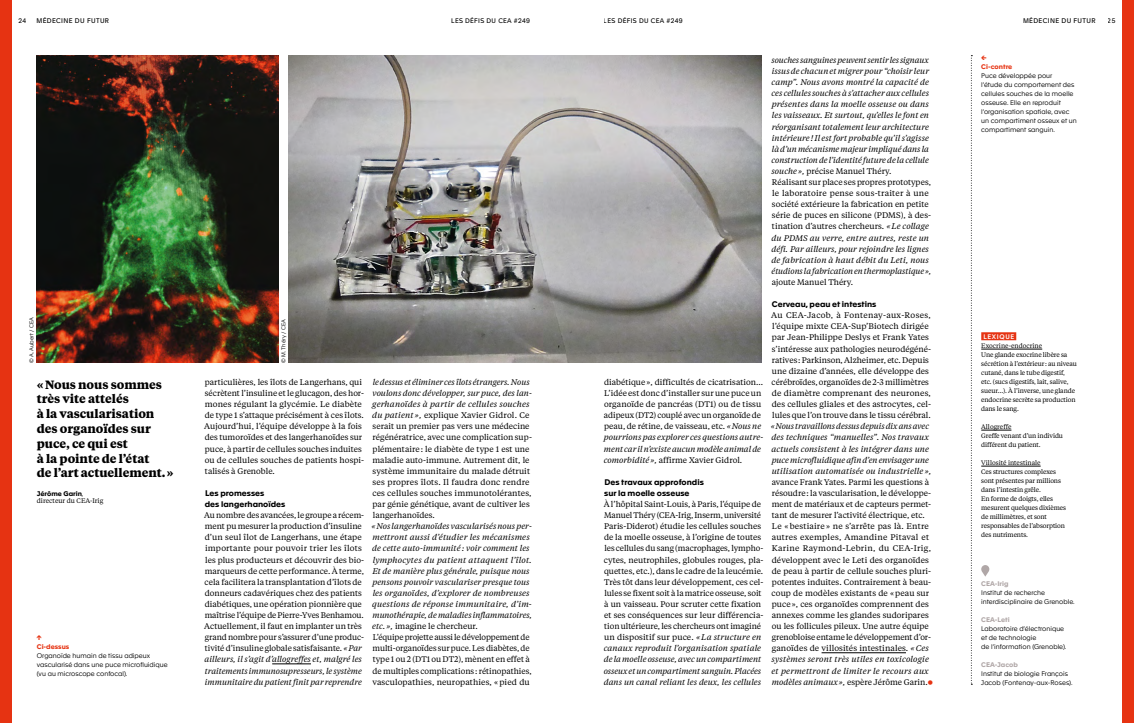
<style>
.page{position:relative;width:1134px;height:723px;background:#fff}
.page>*{position:absolute;margin:0;border:0;box-sizing:border-box;transform-origin:0 0}
.t1{font:700 12px/14.8px "Tiempos Text";letter-spacing:-.005em;color:#000}
.t2{font:8.2px/11.1px "Tiempos Text";color:#000}
.t3{font:italic 8.2px/11.1px "Tiempos Text";color:#000}
.t4{font:700 8px/11.1px "Apax";color:#000}
.t5{font:6.7px "Apax";letter-spacing:.055em;color:#000}
.t6{font:300 6.6px/9px "Apax";color:#000}
.t7{font:700 6.6px "Apax";color:#b0a7a7}
.t8{font:700 6.6px/9px "Apax";color:#e63312}
.t9{font:6.6px "Tiempos Text";color:#000}
.t10{font:700 6.6px "Apax";color:#000}
.t11{font:6.5px/9px "Tiempos Text";letter-spacing:-.015em;color:#000}
.t12{font:6.5px "Apax";letter-spacing:.05em;color:#000}
.t13{font:500 6.5px "Apax";letter-spacing:.1em;color:#fff}
.t14{font:300 5.5px "Apax";color:#000}
.s1{font-weight:300}
.s2{font-style:italic}
.s3{font-style:normal}
.s4{font-size:18.2px;color:#e63312}
</style>
<div class="page">
<div style="left:0;top:0;width:11px;height:723px;background:#e63312"></div>
<div style="left:1123px;top:0;width:11px;height:723px;background:#e63312"></div>
<hr style="left:272px;top:664px;width:39px;height:1px;background:#000">
<svg style="left:971px;top:55px;width:1px;height:630px"></svg>
<div style="left:981px;top:332px;width:35px;height:8px;background:#e63312"></div>
<hr style="left:981px;top:349px;width:61px;height:1px;background:#000">
<hr style="left:981px;top:430px;width:30px;height:1px;background:#000">
<hr style="left:981px;top:466px;width:60px;height:1px;background:#000">
<img style="left:288px;top:55px;width:474px;height:308px">
<img style="left:37px;top:55px;width:242px;height:308px">
<svg style="left:981px;top:565px;width:8px;height:11px"></svg>
<hr style="left:821px;top:652px;width:85px;height:1px;background:#000">
<p class="t12" style="left:18px;top:18px;width:9px">24</p>
<p class="t5" style="left:36px;top:18px;width:74px">MÉDECINE DU FUTUR</p>
<p class="t12" style="left:451px;top:18px;width:80px">LES DÉFIS DU CEA #249</p>
<p class="t12" style="left:604px;top:18px;width:80px">LES DÉFIS DU CEA #249</p>
<p class="t5" style="left:1023px;top:18px;width:74px">MÉDECINE DU FUTUR</p>
<p class="t12" style="left:1108px;top:18px;width:9px">25</p>
<p class="t14" style="left:29px;top:363px;width:47px;rotate:-90deg">© A. Aubert / CEA</p>
<p class="t14" style="left:281px;top:363px;width:45px;rotate:-90deg">© M. Théry / CEA</p>
<h1 class="t1" style="left:37px;top:376px;width:138px">«Nous nous sommes très vite attelés<br>à la vascularisation des organoïdes sur puce, ce qui est<br>à la pointe de l’état<br>de l’art actuellement.»</h1>
<p class="t10" style="left:37px;top:490px;width:48px">Jérôme Garin<span class="s1">,</span></p>
<p class="t9" style="left:37px;top:496px;width:68px">directeur du CEA-Irig</p>
<p class="t8" style="left:37px;top:633px;width:34px">↑<br>Ci-dessus</p>
<p class="t6" style="left:37px;top:651px;width:132px">Organoïde humain de tissu adipeux vascularisé dans une puce microfluidique (vu au microscope confocal).</p>
<p class="t2" style="left:204px;top:376px;width:161px">particulières, les îlots de Langerhans, qui sécrètent l’insuline et le glucagon, des hor&shy;mones régulant la glycémie. Le diabète de type 1 s’attaque précisément à ces îlots.<br>Aujourd’hui, l’équipe développe à la fois des tumoroïdes et des langerhanoïdes sur puce, à partir de cellules souches induites ou de cellules souches de patients hospi&shy;talisés à Grenoble.</p>
<p class="t4" style="left:205px;top:488px;width:82px">Les promesses<br>des langerhanoïdes</p>
<p class="t2" style="left:204px;top:509px;width:161px">Au nombre des avancées, le groupe a récem&shy;ment pu mesurer la production d’insuline d’un seul îlot de Langerhans, une étape importante pour pouvoir trier les îlots les plus producteurs et découvrir des bio&shy;marqueurs de cette performance. À terme, cela facilitera la transplantation d’îlots de donneurs cadavériques chez des patients diabétiques, une opération pionnière que maîtrise l’équipe de Pierre-Yves Benhamou.<br>Actuellement, il faut en implanter un très grand nombre pour s’assurer d’une produc&shy;tivité d’insuline globale satisfaisante. <span class="s2">«Par ailleurs, il s’agit d’allogreffes et, malgré les traitements immunosupresseurs, le système immunitaire du patient finit par reprendre</span></p>
<p class="t2" style="left:372px;top:376px;width:161px"><span class="s2">le dessus et éliminer ces îlots étrangers. Nous voulons donc développer, sur puce, des lan&shy;gerhanoïdes à partir de cellules souches du patient »,</span> explique Xavier Gidrol. Ce serait un premier pas vers une médecine régénératrice, avec une complication sup&shy;plémentaire: le diabète de type 1 est une maladie auto-immune. Autrement dit, le système immunitaire du malade détruit ses propres îlots. Il faudra donc rendre ces cellules souches immunotolérantes, par génie génétique, avant de cultiver les langerhanoïdes.</p>
<p class="t3" style="left:371px;top:520px;width:162px">«Nos langerhanoïdes vascularisés nous per&shy;mettront aussi d’étudier les mécanismes de cette auto-immunité : voir comment les lymphocytes du patient attaquent l’îlot.<br>Et de manière plus générale, puisque nous pensons pouvoir vasculariser presque tous les organoïdes, d’explorer de nombreuses questions de réponse immunitaire, d’im&shy;munothérapie, de maladies inflammatoires, etc. », <span class="s3">imagine le chercheur.<br>L’équipe projette aussi le développement de multi-organoïdes sur puce. Les diabètes, de type 1 ou 2 (DT1 ou DT2), mènent en effet à de multiples complications : rétinopathies, vasculopathies, neuropathies, «pied du</span></p>
<p class="t3" style="left:771px;top:54px;width:162px">souches sanguines peuvent sentir les signaux issus de chacun et migrer pour “choisir leur camp”. Nous avons montré la capacité de ces cellules souches à s’attacher aux cellules présentes dans la moelle osseuse ou dans les vaisseaux. Et surtout, qu’elles le font en réorganisant totalement leur architecture intérieure ! Il est fort probable qu’il s’agisse là d’un mécanisme majeur impliqué dans la construction de l’identité future de la cellule souche », <span class="s3">précise Manuel Théry.<br>Réalisant sur place ses propres prototypes, le laboratoire pense sous-traiter à une société extérieure la fabrication en petite série de puces en silicone (PDMS), à des&shy;tination d’autres chercheurs.</span> «Le collage du PDMS au verre, entre autres, reste un défi. Par ailleurs, pour rejoindre les lignes de fabrication à haut débit du Leti, nous étudions la fabrication en thermoplastique»,</p>
<p class="t2" style="left:772px;top:276px;width:83px">ajoute Manuel Théry.</p>
<p class="t4" style="left:772px;top:299px;width:106px">Cerveau, peau et intestins</p>
<p class="t2" style="left:771px;top:309px;width:161px">Au CEA-Jacob, à Fontenay-aux-Roses, l’équipe mixte CEA-Sup’Biotech dirigée par Jean-Philippe Deslys et Frank Yates s’intéresse aux pathologies neurodégéné&shy;ratives : Parkinson, Alzheimer, etc. Depuis une dizaine d’années, elle développe des cérébroïdes, organoïdes de 2-3 millimètres de diamètre comprenant des neurones, des cellules gliales et des astrocytes, cel&shy;lules que l’on trouve dans le tissu cérébral.</p>
<p class="t3" style="left:771px;top:420px;width:162px">«Nous travaillons dessus depuis dix ans avec des techniques “manuelles”. Nos travaux actuels consistent à les intégrer dans une puce microfluidique afin d’en envisager une utilisation automatisée ou industrielle »,</p>
<p class="t2" style="left:771px;top:476px;width:164px">avance Frank Yates. Parmi les questions à résoudre: la vascularisation, le développe&shy;ment de matériaux et de capteurs permet&shy;tant de mesurer l’activité électrique, etc.<br>Le « bestiaire » ne s’arrête pas là. Entre autres exemples, Amandine Pitaval et Karine Raymond-Lebrin, du CEA-Irig, développent avec le Leti des organoïdes de peau à partir de cellule souches pluri&shy;potentes induites. Contrairement à beau&shy;coup de modèles existants de «peau sur puce », ces organoïdes comprennent des annexes comme les glandes sudoripares ou les follicules pileux. Une autre équipe grenobloise entame le développement d’or&shy;ganoïdes de villosités intestinales. <span class="s2">«Ces systèmes seront très utiles en toxicologie et permettront de limiter le recours aux modèles animaux»,</span> espère Jérôme Garin. <span class="s4">•</span></p>
<p class="t2" style="left:604px;top:376px;width:161px">diabétique», difficultés de cicatrisation...<br>L’idée est donc d’installer sur une puce un organoïde de pancréas (DT1) ou de tissu adipeux (DT2) couplé avec un organoïde de peau, de rétine, de vaisseau, etc. <span class="s2">«Nous ne pourrions pas explorer ces questions autre&shy;ment car il n’existe aucun modèle animal de comorbidité »,</span> affirme Xavier Gidrol.</p>
<p class="t4" style="left:604px;top:477px;width:101px">Des travaux approfondis sur la moelle osseuse</p>
<p class="t2" style="left:604px;top:498px;width:161px">À l’hôpital Saint-Louis, à Paris, l’équipe de Manuel Théry (CEA-Irig, Inserm, université Paris-Diderot) étudie les cellules souches de la moelle osseuse, à l’origine de toutes les cellules du sang (macrophages, lympho&shy;cytes, neutrophiles, globules rouges, pla&shy;quettes, etc.), dans le cadre de la leucémie.<br>Très tôt dans leur développement, ces cel&shy;lules se fixent soit à la matrice osseuse, soit à un vaisseau. Pour scruter cette fixation et ses conséquences sur leur différencia&shy;tion ultérieure, les chercheurs ont imaginé un dispositif sur puce. <span class="s2">«La structure en canaux reproduit l’organisation spatiale de la moelle osseuse, avec un compartiment osseux et un compartiment sanguin. Placées dans un canal reliant les deux, les cellules</span></p>
<p class="t8" style="left:981px;top:53px;width:33px">←<br>Ci-contre</p>
<p class="t6" style="left:981px;top:71px;width:97px">Puce développée pour<br>l’étude du comportement des cellules souches de la moelle osseuse. Elle en reproduit l’organisation spatiale, avec un compartiment osseux et un compartiment sanguin.</p>
<p class="t13" style="left:983px;top:333px;width:32px">LEXIQUE</p>
<p class="t11" style="left:981px;top:340px;width:97px">Exocrine-endocrine<br>Une glande exocrine libère sa sécrétion à l’extérieur: au niveau cutané, dans le tube digestif, etc. (sucs digestifs, lait, salive, sueur…). À l’inverse, une glande endocrine secrète sa production dans le sang.</p>
<p class="t11" style="left:981px;top:421px;width:83px">Allogreffe<br>Greffe venant d’un individu différent du patient.</p>
<p class="t11" style="left:981px;top:457px;width:86px">Villosité intestinale<br>Ces structures complexes sont présentes par millions dans l’intestin grêle.<br>En forme de doigts, elles mesurent quelques dixièmes de millimètres, et sont responsables de l’absorption des nutriments.</p>
<p class="t7" style="left:981px;top:580px;width:29px">CEA-Irig</p>
<p class="t6" style="left:981px;top:588px;width:95px">Institut de recherche interdisciplinaire de Grenoble.</p>
<p class="t7" style="left:981px;top:616px;width:30px">CEA-Leti</p>
<p class="t6" style="left:981px;top:624px;width:87px">Laboratoire d’électronique et de technologie<br>de l’information (Grenoble).</p>
<p class="t7" style="left:981px;top:661px;width:38px">CEA-Jacob</p>
<p class="t6" style="left:981px;top:669px;width:93px">Institut de biologie François<br>Jacob (Fontenay-aux-Roses).</p>
</div>
